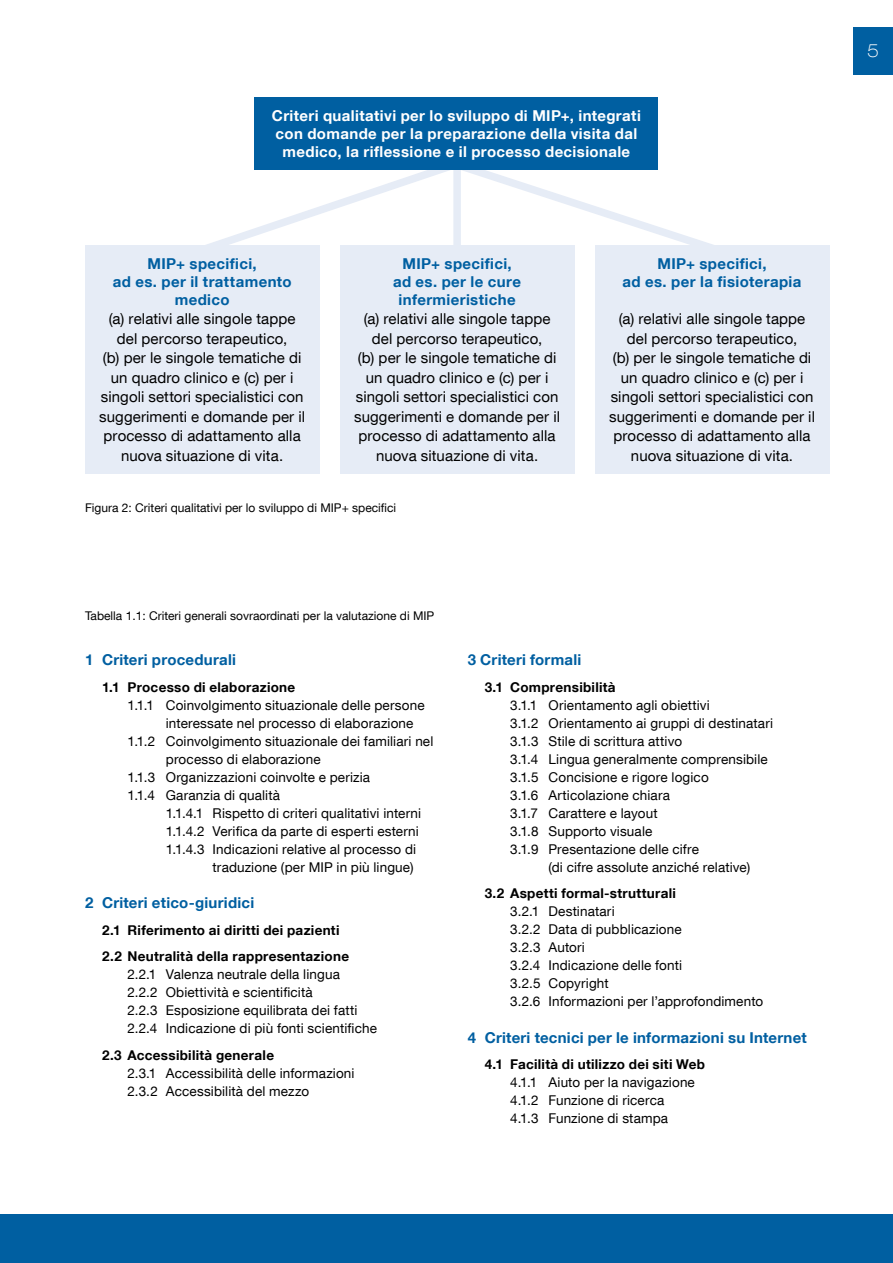
<style>
.page{position:relative;width:893px;height:1263px;background:#fff}
.page>*{position:absolute;margin:0;border:0;box-sizing:border-box;transform-origin:0 0}
.t1{font:100 expanded 18px "Helvetica Neue LT Com";color:#fff}
.t2{font:15px/19.5px "Helvetica Neue LT Com";letter-spacing:.005em;color:#000;text-align:center}
.t3{font:700 15px/18px "Helvetica Neue LT Com";letter-spacing:.02em;color:#005fa1;text-align:center}
.t4{font:700 15px/18px "Helvetica Neue LT Com";letter-spacing:.025em;color:#fff;text-align:center}
.t5{font:13.5px/18px "Helvetica Neue LT Com";letter-spacing:.01em;color:#000}
.t6{font:700 13.5px/26.5px "Helvetica Neue LT Com";letter-spacing:.02em;color:#000}
.t7{font:12px "Helvetica Neue LT Com";color:#000}
</style>
<div class="page">
<div style="left:853px;top:27px;width:40px;height:47px;background:#005fa1"></div>
<div style="left:0;top:1214px;width:893px;height:49px;background:#005fa1"></div>
<svg style="left:206px;top:170px;width:507px;height:94px"></svg>
<div style="left:254px;top:98px;width:404px;height:72px;background:#005fa1"></div>
<div style="left:595px;top:245px;width:234px;height:228px;background:#e6ecf6"></div>
<div style="left:340px;top:245px;width:234px;height:228px;background:#e6ecf6"></div>
<div style="left:85px;top:245px;width:234px;height:228px;background:#e6ecf6"></div>
<p class="t4" style="left:272px;top:106px;width:370px">Criteri qualitativi per lo sviluppo di MIP+, integrati con domande per la preparazione della visita dal medico, la riflessione e il processo decisionale</p>
<p class="t3" style="left:113px;top:254px;width:180px">MIP+ specifici,<br>ad es. per il trattamento medico</p>
<p class="t2" style="left:99px;top:309px;width:207px">(a) relativi alle singole tappe del percorso terapeutico,<br>(b) per le singole tematiche di un quadro clinico e (c) per i singoli settori specialistici con suggerimenti e domande per il processo di adattamento alla nuova situazione di vita.</p>
<p class="t3" style="left:393px;top:254px;width:130px">MIP+ specifici, ad es. per le cure infermieristiche</p>
<p class="t2" style="left:354px;top:309px;width:207px">(a) relativi alle singole tappe del percorso terapeutico,<br>(b) per le singole tematiche di un quadro clinico e (c) per i singoli settori specialistici con suggerimenti e domande per il processo di adattamento alla nuova situazione di vita.</p>
<p class="t7" style="left:85px;top:501px;width:313px">Figura 2: Criteri qualitativi per lo sviluppo di MIP+ specifici</p>
<p class="t7" style="left:85px;top:608px;width:351px">Tabella 1.1: Criteri generali sovraordinati per la valutazione di MIP</p>
<p class="t3" style="left:623px;top:254px;width:180px">MIP+ specifici,<br>ad es. per la fisioterapia</p>
<p class="t2" style="left:609px;top:309px;width:207px">(a) relativi alle singole tappe del percorso terapeutico,<br>(b) per le singole tematiche di un quadro clinico e (c) per i singoli settori specialistici con suggerimenti e domande per il processo di adattamento alla nuova situazione di vita.</p>
<p class="t3" style="left:85px;top:650px;width:152px">1 Criteri procedurali</p>
<p class="t6" style="left:102px;top:673px;width:195px">1.1 Processo di elaborazione</p>
<p class="t5" style="left:128px;top:695px;width:299px">1.1.1 Coinvolgimento situazionale delle persone</p>
<p class="t5" style="left:166px;top:713px;width:249px">interessate nel processo di elaborazione</p>
<p class="t5" style="left:128px;top:731px;width:307px">1.1.2 Coinvolgimento situazionale dei familiari nel</p>
<p class="t5" style="left:166px;top:749px;width:156px">processo di elaborazione</p>
<p class="t5" style="left:128px;top:767px;width:244px">1.1.3 Organizzazioni coinvolte e perizia</p>
<p class="t5" style="left:128px;top:785px;width:154px">1.1.4 Garanzia di qualità</p>
<p class="t5" style="left:166px;top:803px;width:257px">1.1.4.1 Rispetto di criteri qualitativi interni</p>
<p class="t5" style="left:166px;top:821px;width:254px">1.1.4.2 Verifica da parte di esperti esterni</p>
<p class="t5" style="left:166px;top:839px;width:252px">1.1.4.3 Indicazioni relative al processo di</p>
<p class="t5" style="left:213px;top:857px;width:202px">traduzione (per MIP in più lingue)</p>
<p class="t3" style="left:85px;top:893px;width:171px">2 Criteri etico-giuridici</p>
<p class="t6" style="left:102px;top:916px;width:249px">2.1 Riferimento ai diritti dei pazienti<br>2.2 Neutralità della rappresentazione</p>
<p class="t5" style="left:128px;top:965px;width:251px">2.2.1 Valenza neutrale della lingua<br>2.2.2 Obiettività e scientificità<br>2.2.3 Esposizione equilibrata dei fatti 2.2.4 Indicazione di più fonti scientifiche</p>
<p class="t6" style="left:102px;top:1041px;width:173px">2.3 Accessibilità generale</p>
<p class="t5" style="left:128px;top:1063px;width:228px">2.3.1 Accessibilità delle informazioni<br>2.3.2 Accessibilità del mezzo</p>
<p class="t3" style="left:468px;top:650px;width:115px">3 Criteri formali</p>
<p class="t6" style="left:485px;top:673px;width:132px">3.1 Comprensibilità</p>
<p class="t5" style="left:510px;top:695px;width:201px">3.1.1 Orientamento agli obiettivi</p>
<p class="t5" style="left:510px;top:713px;width:264px">3.1.2 Orientamento ai gruppi di destinatari</p>
<p class="t5" style="left:510px;top:731px;width:173px">3.1.3 Stile di scrittura attivo</p>
<p class="t5" style="left:510px;top:749px;width:259px">3.1.4 Lingua generalmente comprensibile</p>
<p class="t5" style="left:510px;top:767px;width:200px">3.1.5 Concisione e rigore logico</p>
<p class="t5" style="left:510px;top:785px;width:161px">3.1.6 Articolazione chiara</p>
<p class="t5" style="left:510px;top:803px;width:149px">3.1.7 Carattere e layout</p>
<p class="t5" style="left:510px;top:821px;width:144px">3.1.8 Supporto visuale</p>
<p class="t5" style="left:510px;top:839px;width:190px">3.1.9 Presentazione delle cifre</p>
<p class="t5" style="left:548px;top:857px;width:203px">(di cifre assolute anziché relative)</p>
<p class="t6" style="left:485px;top:879px;width:193px">3.2 Aspetti formal-strutturali</p>
<p class="t5" style="left:510px;top:902px;width:254px">3.2.1 Destinatari<br>3.2.2 Data di pubblicazione<br>3.2.3 Autori<br>3.2.4 Indicazione delle fonti<br>3.2.5 Copyright<br>3.2.6 Informazioni per l’approfondimento</p>
<p class="t3" style="left:468px;top:1028px;width:341px">4 Criteri tecnici per le informazioni su Internet</p>
<p class="t6" style="left:485px;top:1050px;width:222px">4.1 Facilità di utilizzo dei siti Web</p>
<p class="t5" style="left:510px;top:1073px;width:186px">4.1.1 Aiuto per la navigazione<br>4.1.2 Funzione di ricerca<br>4.1.3 Funzione di stampa</p>
<h1 class="t1" style="left:867px;top:40px;width:13px">5</h1>
</div>
